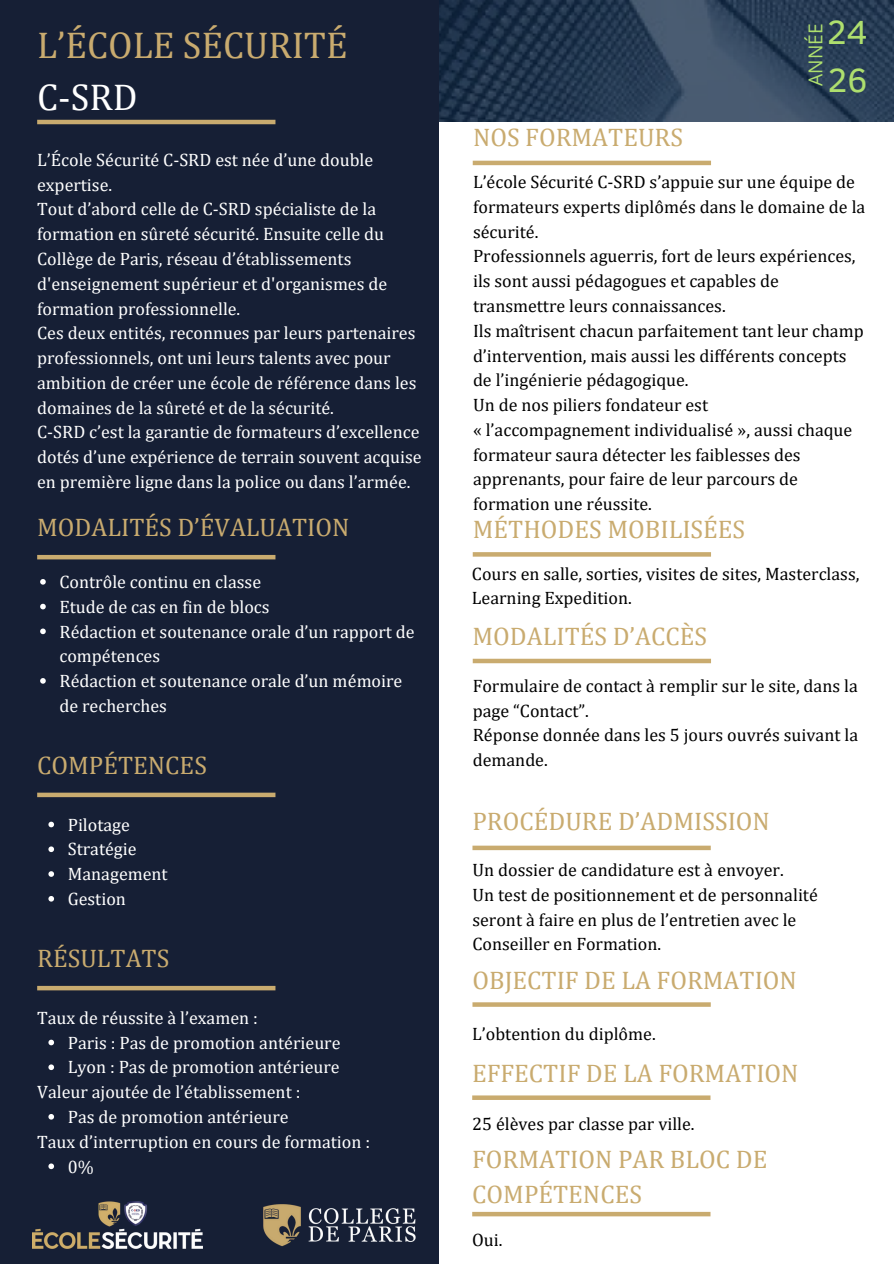
<style>
.page{position:relative;width:894px;height:1264px;background:#fff}
.page>*{position:absolute;margin:0;border:0;box-sizing:border-box;transform-origin:0 0}
.t1{font:37.5px/51.8px "Cambria";color:#c9ab6f}
.t2{font:34.35px "Clear Sans";color:#aedf6e}
.t3{font:25.5px/34.8px "Cambria";color:#c9ab6f}
.t4{font:19.2px "Open Sans";color:#aedf6e}
.t5{font:18px/24.8px "Cambria";color:#fff}
.t6{font:18px/24.8px "Cambria";color:#000}
.s1{color:#fff}
</style>
<div class="page">
<img style="left:438px;top:0;width:455px;height:122px">
<div style="left:0;top:0;width:438px;height:1263px;background:#161f35"></div>
<hr style="left:37px;top:120px;width:238px;height:4px;background:#c9ab6f">
<hr style="left:37px;top:555px;width:238px;height:4px;background:#c9ab6f">
<svg style="left:40px;top:579px;width:6px;height:5px"></svg>
<svg style="left:40px;top:603px;width:6px;height:6px"></svg>
<svg style="left:40px;top:628px;width:6px;height:6px"></svg>
<svg style="left:40px;top:678px;width:6px;height:5px"></svg>
<div style="left:37px;top:792px;width:238px;height:5px;background:#c9ab6f"></div>
<svg style="left:48px;top:821px;width:6px;height:6px"></svg>
<svg style="left:48px;top:846px;width:6px;height:6px"></svg>
<svg style="left:48px;top:871px;width:6px;height:5px"></svg>
<svg style="left:48px;top:896px;width:6px;height:5px"></svg>
<div style="left:37px;top:985px;width:238px;height:5px;background:#c9ab6f"></div>
<svg style="left:48px;top:1039px;width:6px;height:6px"></svg>
<svg style="left:48px;top:1064px;width:6px;height:6px"></svg>
<svg style="left:48px;top:1114px;width:6px;height:5px"></svg>
<svg style="left:48px;top:1163px;width:6px;height:6px"></svg>
<hr style="left:472px;top:161px;width:238px;height:4px;background:#c9ab6f">
<svg style="left:472px;top:552px;width:238px;height:4px"></svg>
<div style="left:472px;top:658px;width:238px;height:5px;background:#c9ab6f"></div>
<div style="left:472px;top:845px;width:238px;height:5px;background:#c9ab6f"></div>
<svg style="left:472px;top:1002px;width:238px;height:4px"></svg>
<svg style="left:472px;top:1095px;width:238px;height:4px"></svg>
<div style="left:472px;top:1211px;width:238px;height:5px;background:#c9ab6f"></div>
<img style="left:33px;top:1201px;width:170px;height:47px">
<img style="left:263px;top:1204px;width:153px;height:43px">
<p class="t1" style="left:37px;top:19px;width:308px">L’ÉCOLE SÉCURITÉ<br><span class="s1">C-SRD</span></p>
<p class="t5" style="left:37px;top:147px;width:337px">L’École Sécurité C-SRD est née d’une double expertise.</p>
<p class="t5" style="left:37px;top:196px;width:351px">Tout d’abord celle de C-SRD spécialiste de la formation en sûreté sécurité. Ensuite celle du Collège de Paris, réseau d’établissements d'enseignement supérieur et d'organismes de formation professionnelle.</p>
<h3 class="t5" style="left:37px;top:320px;width:380px">Ces deux entités, reconnues par leurs partenaires professionnels, ont uni leurs talents avec pour ambition de créer une école de référence dans les domaines de la sûreté et de la sécurité.</h3>
<p class="t5" style="left:37px;top:419px;width:386px">C-SRD c’est la garantie de formateurs d’excellence dotés d’une expérience de terrain souvent acquise en première ligne dans la police ou dans l’armée.</p>
<p class="t3" style="left:37px;top:509px;width:314px">MODALITÉS D’ÉVALUATION</p>
<p class="t5" style="left:59px;top:569px;width:203px">Contrôle continu en classe</p>
<h3 class="t5" style="left:59px;top:594px;width:211px">Etude de cas en fin de blocs</h3>
<p class="t5" style="left:59px;top:618px;width:356px">Rédaction et soutenance orale d’un rapport de compétences</p>
<p class="t5" style="left:59px;top:668px;width:344px">Rédaction et soutenance orale d’un mémoire de recherches</p>
<p class="t3" style="left:37px;top:747px;width:171px">COMPÉTENCES</p>
<p class="t5" style="left:68px;top:811px;width:64px">Pilotage</p>
<h3 class="t5" style="left:68px;top:836px;width:70px">Stratégie</h3>
<p class="t5" style="left:68px;top:861px;width:101px">Management</p>
<p class="t5" style="left:68px;top:886px;width:60px">Gestion</p>
<p class="t3" style="left:37px;top:940px;width:134px">RÉSULTATS</p>
<p class="t5" style="left:37px;top:1005px;width:222px">Taux de réussite à l’examen :</p>
<p class="t5" style="left:68px;top:1029px;width:274px">Paris : Pas de promotion antérieure</p>
<p class="t5" style="left:68px;top:1054px;width:273px">Lyon : Pas de promotion antérieure</p>
<p class="t5" style="left:37px;top:1079px;width:265px">Valeur ajoutée de l’établissement :</p>
<p class="t5" style="left:68px;top:1104px;width:222px">Pas de promotion antérieure</p>
<p class="t5" style="left:37px;top:1128px;width:334px">Taux d’interruption en cours de formation :</p>
<p class="t5" style="left:68px;top:1153px;width:27px">0%</p>
<p class="t2" style="left:826px;top:7px;width:43px">24</p>
<p class="t4" style="left:801px;top:86px;width:64px;rotate:-90deg">ANNÉE</p>
<p class="t2" style="left:827px;top:55px;width:41px">26</p>
<h4 class="t3" style="left:473px;top:119px;width:211px">NOS FORMATEURS</h4>
<h2 class="t6" style="left:473px;top:169px;width:394px">L’école Sécurité C-SRD s’appuie sur une équipe de formateurs experts diplômés dans le domaine de la sécurité.</h2>
<h3 class="t6" style="left:473px;top:243px;width:384px">Professionnels aguerris, fort de leurs expériences, ils sont aussi pédagogues et capables de transmettre leurs connaissances.</h3>
<p class="t6" style="left:473px;top:318px;width:392px">Ils maîtrisent chacun parfaitement tant leur champ</p>
<p class="t6" style="left:473px;top:318px;width:375px;text-indent:51px">î<br>d’intervention, mais aussi les différents concepts de l’ingénierie pédagogique.</p>
<p class="t6" style="left:473px;top:392px;width:236px">Un de nos piliers fondateur est</p>
<p class="t6" style="left:473px;top:417px;width:381px">« l’accompagnement individualisé », aussi chaque formateur saura détecter les faiblesses des apprenants, pour faire de leur parcours de formation une réussite.</p>
<p class="t3" style="left:472px;top:511px;width:274px">MÉTHODES MOBILISÉES</p>
<p class="t6" style="left:472px;top:560px;width:389px">Cours en salle, sorties, visites de sites, Masterclass,<br>Learning Expedition.</p>
<h3 class="t3" style="left:472px;top:618px;width:236px">MODALITÉS D’ACCÈS</h3>
<p class="t6" style="left:472px;top:673px;width:386px">Formulaire de contact à remplir sur le site, dans la page “Contact”.</p>
<h3 class="t6" style="left:472px;top:722px;width:387px">Réponse donnée dans les 5 jours ouvrés suivant la demande.</h3>
<p class="t3" style="left:472px;top:803px;width:299px">PROCÉDURE D’ADMISSION</p>
<p class="t6" style="left:472px;top:857px;width:313px">Un dossier de candidature est à envoyer.</p>
<h3 class="t6" style="left:472px;top:881px;width:345px">Un test de positionnement et de personnalité seront à faire en plus de l’entretien avec le<br>Conseiller en Formation.</h3>
<p class="t3" style="left:472px;top:962px;width:326px">OBJECTIF DE LA FORMATION</p>
<p class="t6" style="left:472px;top:1021px;width:185px">L’obtention du diplôme.</p>
<h3 class="t3" style="left:472px;top:1055px;width:328px">EFFECTIF DE LA FORMATION</h3>
<p class="t6" style="left:472px;top:1110px;width:224px">25 élèves par classe par ville.</p>
<h3 class="t3" style="left:472px;top:1141px;width:296px">FORMATION PAR BLOC DE<br>COMPÉTENCES</h3>
<p class="t6" style="left:472px;top:1227px;width:32px">Oui.</p>
</div>
